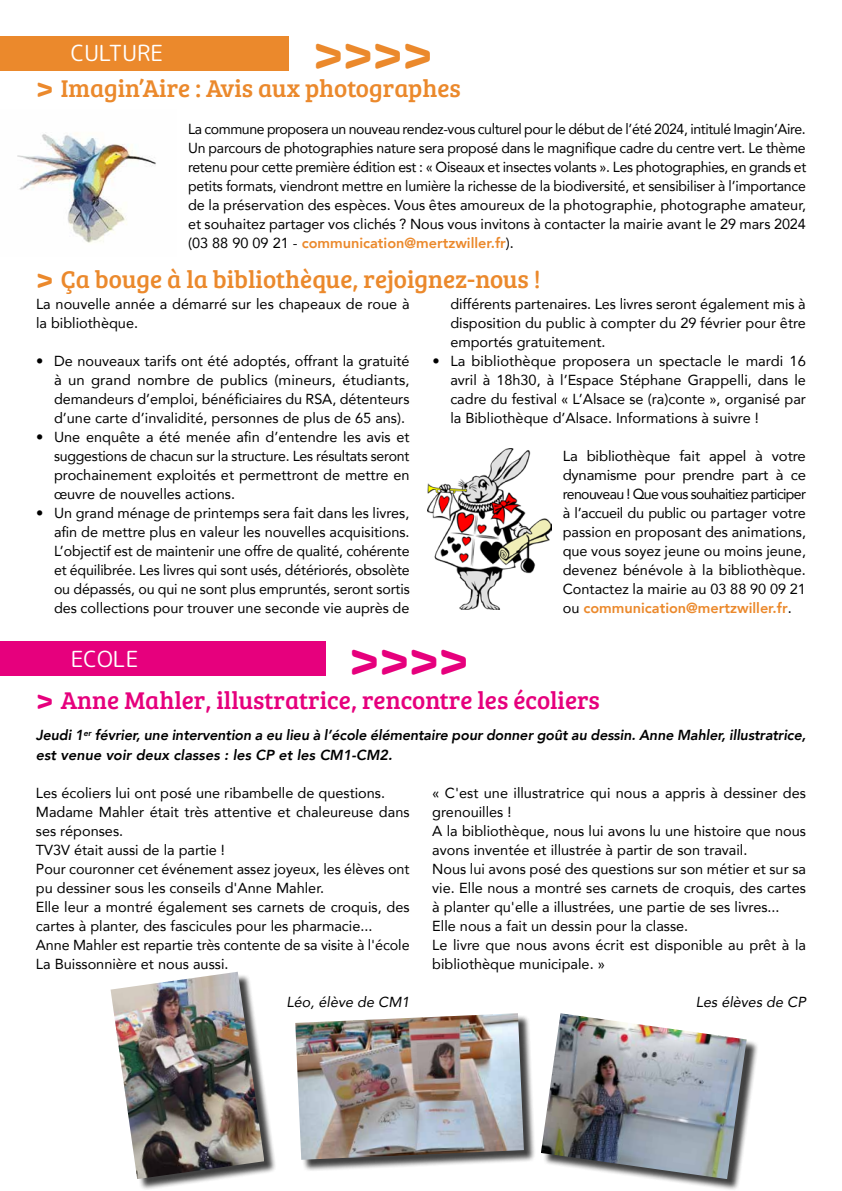
<style>
.page{position:relative;width:842px;height:1191px;background:#fff}
.page>*{position:absolute;margin:0;border:0;box-sizing:border-box;transform-origin:0 0}
.t1{font:900 44px "Rounded Mplus 1 c";color:#e6007d}
.t2{font:900 44px "Rounded Mplus 1 c";color:#eb892c}
.t3{font:25px "Bree Serif";color:#eb892c}
.t4{font:25px "Bree Serif";color:#e6007d}
.t5{font:22.2px "Rounded Mplus 1 c";color:#fff}
.t6{font:14.5px/19px "Avenir";color:#000;text-align:justify}
.t7{font:italic 800 14.5px/19px "Avenir";letter-spacing:-.01em;color:#000}
.t8{font:italic 14.5px "Avenir";color:#000}
.s1{font-family:"Rounded Mplus 1 c";font-weight:900}
.s2{font-weight:800;color:#eb892c}
</style>
<div class="page">
<div style="left:0;top:642px;width:325px;height:34px;background:#e6007d"></div>
<div style="left:112px;top:973px;width:165px;height:218px;background:#000;opacity:.75"></div>
<img style="left:111px;top:971px;width:153px;height:208px">
<div style="left:543px;top:1015px;width:216px;height:176px;background:#000;opacity:.75"></div>
<img style="left:541px;top:1013px;width:206px;height:166px">
<div style="left:297px;top:1015px;width:239px;height:157px;background:#000;opacity:.75"></div>
<img style="left:295px;top:1013px;width:229px;height:146px">
<div style="left:0;top:36px;width:289px;height:34px;background:#eb892c"></div>
<img style="left:427px;top:449px;width:124px;height:161px">
<img style="left:17px;top:132px;width:139px;height:111px">
<hr style="left:841px;top:289px;width:1px;height:34px;background:#ef787a">
<hr style="left:841px;top:37px;width:1px;height:34px;background:#009fe3">
<h3 class="t5" style="left:71px;top:37px;width:94px">CULTURE</h3>
<h1 class="t2" style="left:312px;top:22px;width:121px">&gt;&gt;&gt;&gt;</h1>
<h2 class="t3" style="left:36px;top:70px;width:426px"><span class="s1">&gt;</span> Imagin’Aire : Avis aux photographes</h2>
<p class="t6" style="left:188px;top:119px;width:620px">La commune proposera un nouveau rendez-vous culturel pour le début de l’été 2024, intitulé Imagin’Aire.<br>Un parcours de photographies nature sera proposé dans le magnifique cadre du centre vert. Le thème retenu pour cette première édition est : « Oiseaux et insectes volants ». Les photographies, en grands et petits formats, viendront mettre en lumière la richesse de la biodiversité, et sensibiliser à l’importance de la préservation des espèces. Vous êtes amoureux de la photographie, photographe amateur, et souhaitez partager vos clichés ? Nous vous invitons à contacter la mairie avant le 29 mars 2024 (03 88 90 09 21 - <span class="s2">communication@mertzwiller.fr</span>).</p>
<h2 class="t3" style="left:36px;top:261px;width:506px"><span class="s1">&gt;</span> Ça bouge à la bibliothèque, rejoignez-nous !</h2>
<p class="t6" style="left:36px;top:294px;width:375px">La nouvelle année a démarré sur les chapeaux de roue à la bibliothèque.</p>
<p class="t6" style="left:54px;top:351px;width:357px;text-indent:-18px">• De nouveaux tarifs ont été adoptés, offrant la gratuité à un grand nombre de publics (mineurs, étudiants, demandeurs d’emploi, bénéficiaires du RSA, détenteurs d’une carte d’invalidité, personnes de plus de 65 ans).</p>
<p class="t6" style="left:54px;top:427px;width:357px;text-indent:-18px">• Une enquête a été menée afin d’entendre les avis et suggestions de chacun sur la structure. Les résultats seront prochainement exploités et permettront de mettre en œuvre de nouvelles actions.</p>
<p class="t6" style="left:54px;top:503px;width:357px;text-indent:-18px">• Un grand ménage de printemps sera fait dans les livres, afin de mettre plus en valeur les nouvelles acquisitions.<br>L’objectif est de maintenir une offre de qualité, cohérente et équilibrée. Les livres qui sont usés, détériorés, obsolète ou dépassés, ou qui ne sont plus empruntés, seront sortis des collections pour trouver une seconde vie auprès de</p>
<p class="t6" style="left:450px;top:294px;width:357px">différents partenaires. Les livres seront également mis à disposition du public à compter du 29 février pour être emportés gratuitement.</p>
<p class="t6" style="left:450px;top:351px;width:357px;text-indent:-18px">• La bibliothèque proposera un spectacle le mardi 16 avril à 18h30, à l’Espace Stéphane Grappelli, dans le cadre du festival « L’Alsace se (ra)conte », organisé par la Bibliothèque d’Alsace. Informations à suivre !</p>
<p class="t6" style="left:563px;top:446px;width:245px">La bibliothèque fait appel à votre dynamisme pour prendre part à ce renouveau ! Que vous souhaitiez participer à l’accueil du public ou partager votre passion en proposant des animations, que vous soyez jeune ou moins jeune, devenez bénévole à la bibliothèque.<br>Contactez la mairie au 03 88 90 09 21 ou <span class="s2">communication@mertzwiller.fr</span>.</p>
<h3 class="t5" style="left:71px;top:643px;width:69px">ECOLE</h3>
<h1 class="t1" style="left:349px;top:628px;width:121px">&gt;&gt;&gt;&gt;</h1>
<h2 class="t4" style="left:36px;top:682px;width:565px"><span class="s1">&gt;</span> Anne Mahler, illustratrice, rencontre les écoliers</h2>
<p class="t7" style="left:36px;top:726px;width:771px">Jeudi 1<sup>er</sup> février, une intervention a eu lieu à l’école élémentaire pour donner goût au dessin. Anne Mahler, illustratrice, est venue voir deux classes : les CP et les CM1-CM2.</p>
<p class="t6" style="left:36px;top:782px;width:375px;text-align:left">Les écoliers lui ont posé une ribambelle de questions.<br>Madame Mahler était très attentive et chaleureuse dans ses réponses.<br>TV3V était aussi de la partie !<br>Pour couronner cet événement assez joyeux, les élèves ont pu dessiner sous les conseils d'Anne Mahler.<br>Elle leur a montré également ses carnets de croquis, des cartes à planter, des fascicules pour les pharmacie...<br>Anne Mahler est repartie très contente de sa visite à l'école La Buissonnière et nous aussi.</p>
<p class="t8" style="left:286px;top:992px;width:125px">Léo, élève de CM1</p>
<p class="t6" style="left:432px;top:782px;width:375px;text-align:left">« C'est une illustratrice qui nous a appris à dessiner des grenouilles !<br>A la bibliothèque, nous lui avons lu une histoire que nous avons inventée et illustrée à partir de son travail.<br>Nous lui avons posé des questions sur son métier et sur sa vie. Elle nous a montré ses carnets de croquis, des cartes à planter qu'elle a illustrées, une partie de ses livres...<br>Elle nous a fait un dessin pour la classe.<br>Le livre que nous avons écrit est disponible au prêt à la bibliothèque municipale. »</p>
<p class="t8" style="left:696px;top:992px;width:112px">Les élèves de CP</p>
</div>
